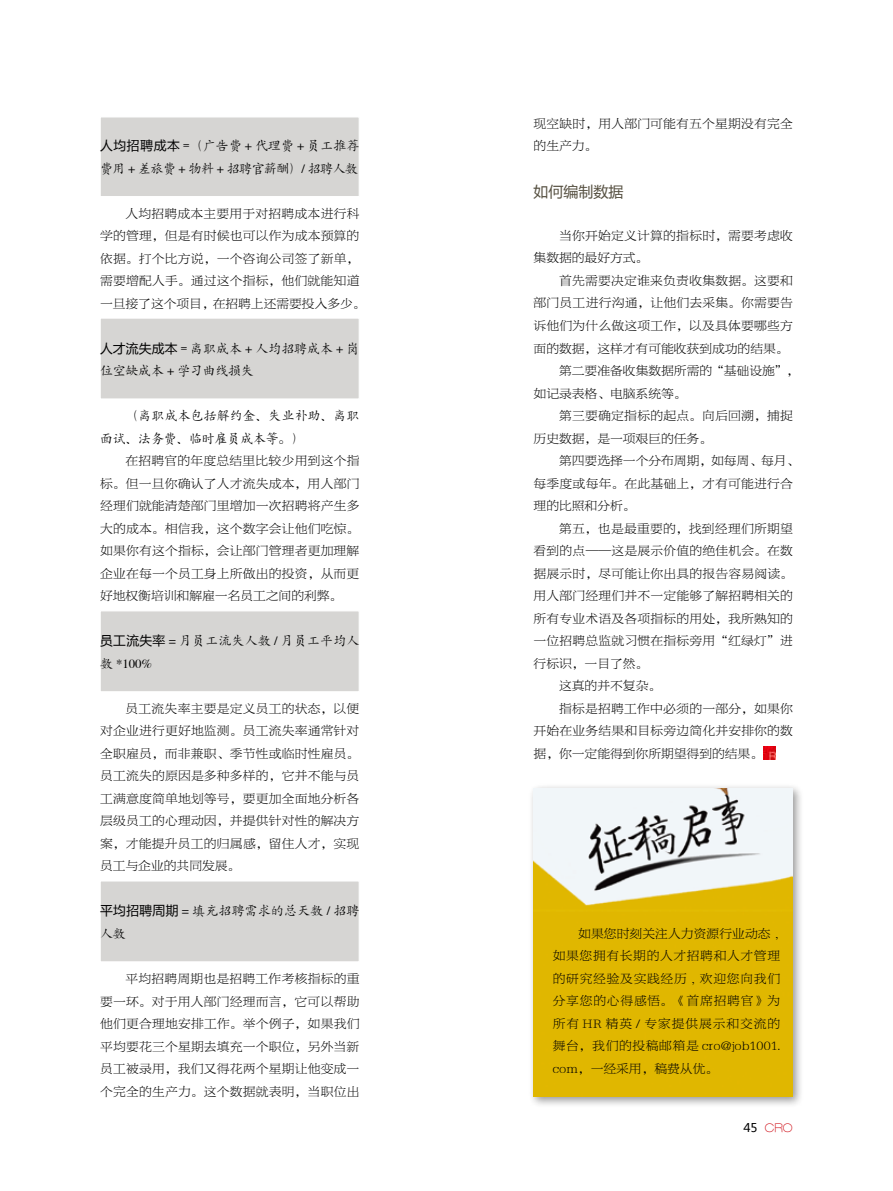
<style>
.page{position:relative;width:893px;height:1191px;background:#fff}
.page>*{position:absolute;margin:0;border:0;box-sizing:border-box;transform-origin:0 0}
.t1{font:15px "Microsoft Ya Hei";color:#575142}
.t2{font:12.75px/22.5px "FZBYKSK GBK1 0";letter-spacing:.02em;color:#000;text-align:justify}
.t3{font:12.75px "FZBYKSK GBK1 0";color:#000}
.t4{font:12.75px/22.5px "CT Kai Ti SJ";letter-spacing:.02em;color:#000}
.t5{font:12.75px/22.5px "CT Kai Ti SJ";letter-spacing:-.025em;color:#000}
.t6{font:12.75px/22.5px "CT Kai Ti SJ";color:#000}
.t7{font:100 expanded 12px "Helvetica Neue LT";color:#d0121b}
.s1{font-family:"Microsoft Ya Hei"}
.s2{font-family:"Kai Ti GB2312"}
.s3{font-family:"Microsoft Ya Hei";font-weight:400;font-stretch:normal;color:#000}
</style>
<div class="page">
<div style="left:100px;top:881px;width:259px;height:81px;background:#d6d5d3;border:1px solid #fff"></div>
<div style="left:100px;top:611px;width:259px;height:81px;background:#d6d5d3;border:1px solid #fff"></div>
<div style="left:100px;top:117px;width:259px;height:80px;background:#d6d5d3;border:1px solid #fff"></div>
<div style="left:100px;top:318px;width:259px;height:81px;background:#d6d5d3;border:1px solid #fff"></div>
<svg style="left:763px;top:747px;width:13px;height:12px"></svg>
<div style="left:528px;top:783px;width:276px;height:325px;background:#000;opacity:.4"></div>
<img style="left:534px;top:788px;width:259px;height:309px">
<p class="t5" style="left:100px;top:135px;width:261px"><span class="s1">人均招聘成本</span> <span class="s2">=</span>（广告费 + 代理费 + 员工推荐费用 + 差旅费 + 物料 + 招聘官薪酬）/ 招聘人数</p>
<p class="t2" style="left:100px;top:202px;width:267px;text-align:left;text-indent:26px">人均招聘成本主要用于对招聘成本进行科学的管理，但是有时候也可以作为成本预算的依据。打个比方说，一个咨询公司签了新单，需要增配人手。通过这个指标，他们就能知道一旦接了这个项目，在招聘上还需要投入多少。</p>
<p class="t6" style="left:100px;top:337px;width:261px"><span class="s1">人才流失成本</span> <span class="s2">=</span> 离职成本 + 人均招聘成本 + 岗位空缺成本 + 学习曲线损失</p>
<p class="t4" style="left:100px;top:405px;width:261px;text-indent:26px">（离职成本包括解约金、失业补助、离职面试、法务费、临时雇员成本等。）</p>
<p class="t2" style="left:100px;top:450px;width:261px;text-indent:26px">在招聘官的年度总结里比较少用到这个指标。但一旦你确认了人才流失成本，用人部门经理们就能清楚部门里增加一次招聘将产生多大的成本。相信我，这个数字会让他们吃惊。如果你有这个指标，会让部门管理者更加理解企业在每一个员工身上所做出的投资，从而更好地权衡培训和解雇一名员工之间的利弊。</p>
<p class="t4" style="left:100px;top:630px;width:261px"><span class="s1">员工流失率</span> = 月员工流失人数 / 月员工平均人数 *100%</p>
<p class="t2" style="left:100px;top:697px;width:261px;text-indent:26px">员工流失率主要是定义员工的状态，以便对企业进行更好地监测。员工流失率通常针对全职雇员，而非兼职、季节性或临时性雇员。员工流失的原因是多种多样的，它并不能与员工满意度简单地划等号，要更加全面地分析各层级员工的心理动因，并提供针对性的解决方案，才能提升员工的归属感，留住人才，实现员工与企业的共同发展。</p>
<p class="t4" style="left:100px;top:900px;width:261px"><span class="s1">平均招聘周期</span> = 填充招聘需求的总天数 / 招聘人数</p>
<p class="t2" style="left:100px;top:967px;width:261px;text-indent:26px">平均招聘周期也是招聘工作考核指标的重要一环。对于用人部门经理而言，它可以帮助他们更合理地安排工作。举个例子，如果我们平均要花三个星期去填充一个职位，另外当新员工被录用，我们又得花两个星期让他变成一个完全的生产力。这个数据就表明，当职位出</p>
<p class="t2" style="left:534px;top:112px;width:261px">现空缺时，用人部门可能有五个星期没有完全的生产力。</p>
<p class="t1" style="left:534px;top:181px;width:91px">如何编制数据</p>
<p class="t2" style="left:534px;top:225px;width:261px;text-indent:26px">当你开始定义计算的指标时，需要考虑收集数据的最好方式。</p>
<p class="t2" style="left:559px;top:270px;width:235px">首先需要决定谁来负责收集数据。这要和</p>
<p class="t2" style="left:534px;top:292px;width:261px">部门员工进行沟通，让他们去采集。你需要告</p>
<p class="t2" style="left:534px;top:315px;width:261px">诉他们为什么做这项工作，以及具体要哪些方</p>
<p class="t3" style="left:534px;top:341px;width:256px">面的数据，这样才有可能收获到成功的结果。</p>
<p class="t3" style="left:559px;top:364px;width:242px">第二要准备收集数据所需的“基础设施”，</p>
<p class="t3" style="left:534px;top:386px;width:154px">如记录表格、电脑系统等。</p>
<p class="t2" style="left:559px;top:405px;width:235px">第三要确定指标的起点。向后回溯，捕捉</p>
<p class="t3" style="left:534px;top:431px;width:180px">历史数据，是一项艰巨的任务。</p>
<p class="t3" style="left:559px;top:454px;width:242px">第四要选择一个分布周期，如每周、每月、</p>
<p class="t2" style="left:534px;top:472px;width:261px">每季度或每年。在此基础上，才有可能进行合</p>
<p class="t3" style="left:534px;top:499px;width:103px">理的比照和分析。</p>
<p class="t2" style="left:559px;top:517px;width:235px">第五，也是最重要的，找到经理们所期望</p>
<p class="t2" style="left:534px;top:540px;width:261px">看到的点——这是展示价值的绝佳机会。在数</p>
<p class="t2" style="left:534px;top:562px;width:261px">据展示时，尽可能让你出具的报告容易阅读。</p>
<p class="t2" style="left:534px;top:585px;width:261px">用人部门经理们并不一定能够了解招聘相关的</p>
<p class="t2" style="left:534px;top:607px;width:261px">所有专业术语及各项指标的用处，我所熟知的</p>
<p class="t2" style="left:534px;top:630px;width:261px">一位招聘总监就习惯在指标旁用“红绿灯”进</p>
<p class="t2" style="left:534px;top:652px;width:116px">行标识，一目了然。</p>
<p class="t3" style="left:559px;top:679px;width:103px">这真的并不复杂。</p>
<p class="t2" style="left:559px;top:697px;width:235px">指标是招聘工作中必须的一部分，如果你</p>
<p class="t2" style="left:534px;top:720px;width:261px">开始在业务结果和目标旁边简化并安排你的数</p>
<p class="t3" style="left:534px;top:746px;width:231px">据，你一定能得到你所期望得到的结果。</p>
<p class="t2" style="left:553px;top:922px;width:229px;text-indent:26px">如果您时刻关注人力资源行业动态 ,如果您拥有长期的人才招聘和人才管理的研究经验及实践经历 , 欢迎您向我们分享您的心得感悟。《首席招聘官》为所有 HR 精英 / 专家提供展示和交流的舞台，我们的投稿邮箱是 cro@job1001. com，一经采用，稿费从优。</p>
<p class="t7" style="left:744px;top:1120px;width:50px"><span class="s3">45</span> CRO</p>
</div>
